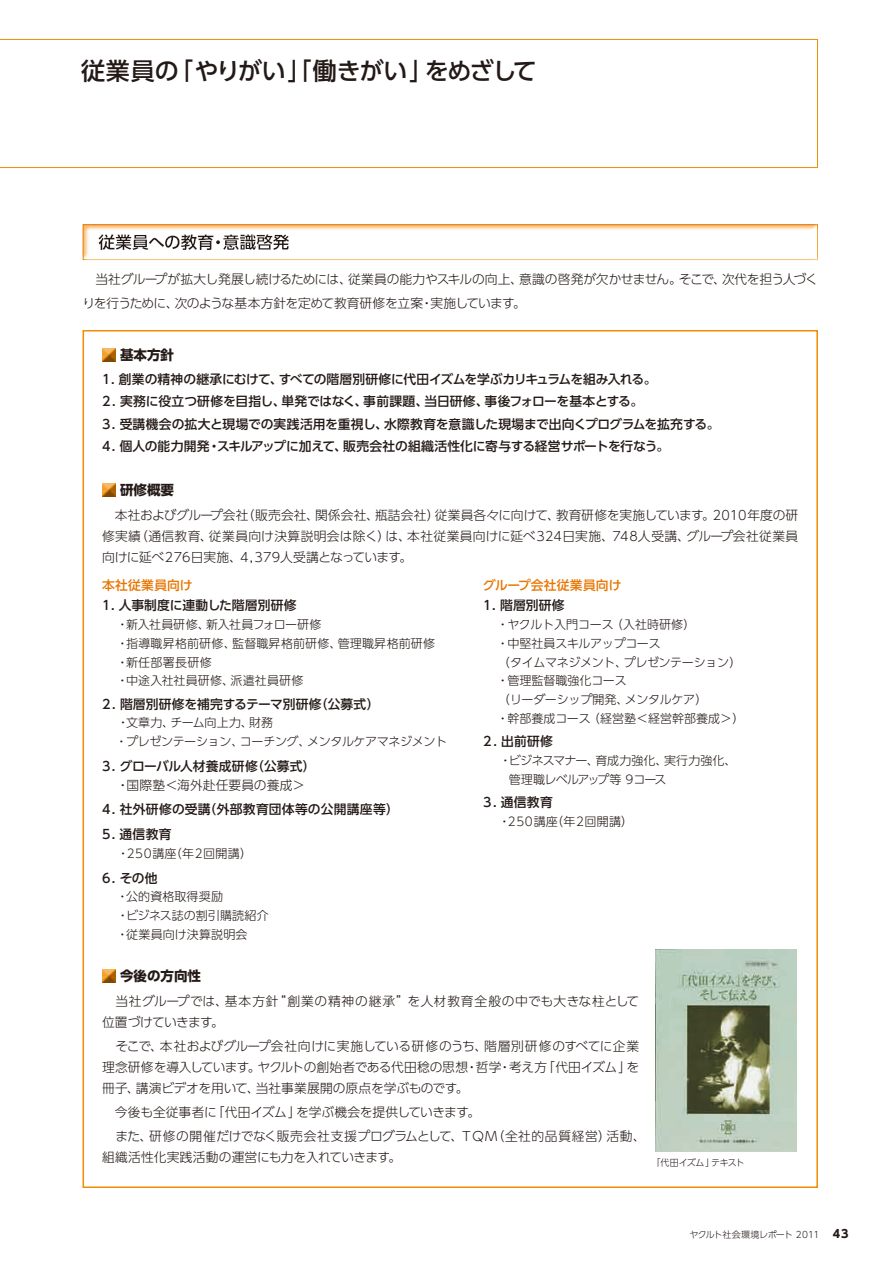
<style>
.page{position:relative;width:893px;height:1263px;background:#fff}
.page>*{position:absolute;margin:0;border:0;box-sizing:border-box;transform-origin:0 0}
.t1{font:500 24px "UD Shin Go Pro";letter-spacing:-.045em;color:#231916}
.t2{font:700 13.5px "UD Shin Go Pro";color:#231916}
.t3{font:300 12.75px/21px "UD Shin Go Pro";letter-spacing:-.01em;color:#231916;text-align:justify}
.t4{font:500 12.75px/18.8px "UD Shin Go Pro";color:#231916;text-align:center}
.t5{font:300 12.75px/24px "UD Shin Go Pro";letter-spacing:-.03em;color:#231916}
.t6{font:300 12.75px/21px "UD Shin Go Pro";letter-spacing:.04em;color:#231916}
.t7{font:500 12.75px "UD Shin Go Pro";letter-spacing:.02em;color:#231916}
.t8{font:500 12.75px "UD Shin Go Pro";letter-spacing:.015em;color:#e87500}
.t9{font:300 12px/18.8px "UD Shin Go Pro";color:#231916}
.t10{font:300 12px/18.8px "UD Shin Go Pro";letter-spacing:.02em;color:#231916}
.t11{font:300 12px/18.8px "UD Shin Go Pro";letter-spacing:-.03em;color:#231916}
.t12{font:300 12px/18.8px "UD Shin Go Pro";letter-spacing:-.035em;color:#231916}
.t13{font:300 12px "UD Shin Go Pro";letter-spacing:.04em;color:#231916}
.t14{font:300 9px "UD Shin Go Pro";letter-spacing:-.05em;color:#231916}
.s1{font-weight:300}
.s2{font-weight:700;font-size:11.25px}
</style>
<div class="page">
<div style="left:82px;top:222px;width:737px;height:39px;background:#f18d00;opacity:.6"></div>
<div style="left:102px;top:347px;width:16px;height:16px;background:#231916;opacity:.75"></div>
<div style="left:102px;top:482px;width:16px;height:16px;background:#231916;opacity:.75"></div>
<div style="left:102px;top:968px;width:16px;height:16px;background:#231916;opacity:.75"></div>
<img style="left:656px;top:950px;width:140px;height:202px">
<svg style="left:0;top:39px;width:818px;height:129px"></svg>
<p class="t1" style="left:81px;top:51px;width:457px">従業員の「やりがい」「働きがい」をめざして</p>
<p class="t5" style="left:82px;top:267px;width:736px">　当社グループが拡大し発展し続けるためには、従業員の能力やスキルの向上、意識の啓発が欠かせません。そこで、次代を担う人づくりを行うために、次のような基本方針を定めて教育研修を立案・実施しています。</p>
<p class="t2" style="left:120px;top:344px;width:55px">基本方針</p>
<p class="t4" style="left:102px;top:369px;width:556px">1. 創業の精神の継承にむけて、すべての階層別研修に代田イズムを学ぶカリキュラムを組み入れる。</p>
<p class="t4" style="left:102px;top:392px;width:542px">2. 実務に役立つ研修を目指し、単発ではなく、事前課題、当日研修、事後フォローを基本とする。</p>
<p class="t4" style="left:102px;top:414px;width:619px">3. 受講機会の拡大と現場での実践活用を重視し、水際教育を意識した現場まで出向くプログラムを拡充する。</p>
<p class="t4" style="left:102px;top:437px;width:569px">4. 個人の能力開発・スキルアップに加えて、販売会社の組織活性化に寄与する経営サポートを行なう。</p>
<p class="t2" style="left:120px;top:479px;width:55px">研修概要</p>
<p class="t3" style="left:102px;top:505px;width:697px">　本社およびグループ会社（販売会社、関係会社、瓶詰会社）従業員各々に向けて、教育研修を実施しています。2010年度の研修実績（通信教育、従業員向け決算説明会は除く）は、本社従業員向けに延べ324日実施、748人受講、グループ会社従業員向けに延べ276日実施、4,379人受講となっています。</p>
<p class="t8" style="left:102px;top:575px;width:92px">本社従業員向け</p>
<p class="t4" style="left:102px;top:596px;width:196px">1. 人事制度に連動した階層別研修</p>
<p class="t10" style="left:116px;top:615px;width:320px">・新入社員研修、新入社員フォロー研修<br>・指導職昇格前研修、監督職昇格前研修、管理職昇格前研修・新任部署長研修<br>・中途入社社員研修、派遣社員研修</p>
<p class="t4" style="left:102px;top:694px;width:279px">2. 階層別研修を補完するテーマ別研修（公募式）</p>
<p class="t11" style="left:115px;top:713px;width:333px">・文章力、チーム向上力、財務<br>・プレゼンテーション、コーチング、メンタルケアマネジメント</p>
<p class="t4" style="left:102px;top:756px;width:215px">3. グローバル人材養成研修（公募式）<span class="s1">・国際塾＜海外赴任要員の養成＞</span></p>
<p class="t7" style="left:102px;top:799px;width:298px">4. 社外研修の受講（外部教育団体等の公開講座等）</p>
<p class="t4" style="left:102px;top:825px;width:71px">5. 通信教育</p>
<p class="t13" style="left:117px;top:844px;width:136px">・250講座（年2回開講）</p>
<p class="t4" style="left:102px;top:868px;width:57px">6. その他</p>
<p class="t9" style="left:116px;top:887px;width:154px">・公的資格取得奨励<br>・ビジネス誌の割引購読紹介・従業員向け決算説明会</p>
<p class="t8" style="left:483px;top:575px;width:140px">グループ会社従業員向け</p>
<p class="t4" style="left:483px;top:596px;width:83px">1. 階層別研修</p>
<p class="t9" style="left:496px;top:615px;width:249px">・ヤクルト入門コース（入社時研修）<br>・中堅社員スキルアップコース<br>（タイムマネジメント、プレゼンテーション）・管理監督職強化コース<br>（リーダーシップ開発、メンタルケア）<br>・幹部養成コース（経営塾＜経営幹部養成＞）</p>
<p class="t4" style="left:483px;top:732px;width:71px">2. 出前研修</p>
<p class="t12" style="left:508px;top:751px;width:229px;text-indent:-9px">・ビジネスマナー、育成力強化、実行力強化、管理職レベルアップ等 9コース</p>
<p class="t4" style="left:483px;top:792px;width:71px">3. 通信教育</p>
<p class="t13" style="left:498px;top:811px;width:136px">・250講座（年2回開講）</p>
<p class="t2" style="left:120px;top:965px;width:82px">今後の方向性</p>
<p class="t6" style="left:102px;top:991px;width:539px">　当社グループでは、基本方針“創業の精神の継承”を人材教育全般の中でも大きな柱として位置づけていきます。</p>
<p class="t3" style="left:102px;top:1036px;width:538px">　そこで、本社およびグループ会社向けに実施している研修のうち、階層別研修のすべてに企業理念研修を導入しています。ヤクルトの創始者である代田稔の思想・哲学・考え方「代田イズム」を冊子、講演ビデオを用いて、当社事業展開の原点を学ぶものです。</p>
<p class="t3" style="left:102px;top:1100px;width:545px;line-height:24px">　今後も全従事者に「代田イズム」を学ぶ機会を提供していきます。<br>　また、研修の開催だけでなく販売会社支援プログラムとして、ＴＱＭ（全社的品質経営）活動、</p>
<p class="t3" style="left:102px;top:1147px;width:301px">組織活性化実践活動の運営にも力を入れていきます。</p>
<p class="t14" style="left:651px;top:1155px;width:95px">「代田イズム」テキスト</p>
<p class="t14" style="left:689px;top:1227px;width:161px">ヤクルト社会環境レポート 2011 <span class="s2">43</span></p>
</div>
